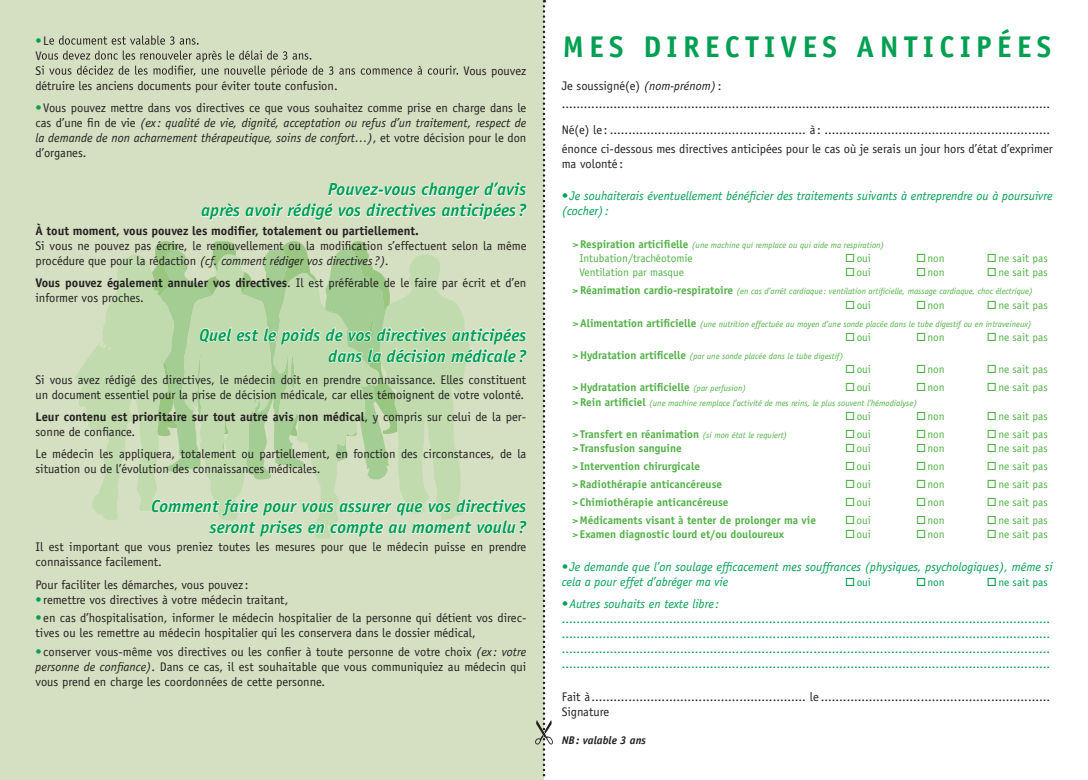
<style>
.page{position:relative;width:1088px;height:780px;background:#fff}
.page>*{position:absolute;margin:0;border:0;box-sizing:border-box;transform-origin:0 0}
.t1{font:700 30px "Officina Sans Std";letter-spacing:.18em;color:#009f52}
.t2{font:italic 700 17.5px/21px "Officina Sans Std";color:#009f52;text-align:right}
.t3{font:12.5px/15px "Officina Sans Std";color:#231f20}
.t4{font:12.5px/15px "Officina Sans Std";color:#009f52;text-align:justify}
.t5{font:italic 12.5px/15px "Officina Sans Std";color:#009f52}
.t6{font:700 12.5px/15px "Officina Sans Std";color:#231f20}
.t7{font:11.25px "Officina Sans Std";color:#52b147}
.t8{font:700 11.25px "Officina Sans Std";color:#52b147}
.t9{font:11.25px "Officina Sans Std";color:#009f52}
.t10{font:italic 700 11.25px "Officina Sans Std";color:#231f20}
.t11{font:italic 8.75px "Officina Sans Std";color:#52b147}
.s1{color:#009f52}
.s2{font-style:italic}
.s3{font-weight:700}
.s4{font-weight:400}
.s5{font-weight:700;font-style:normal;font-size:11.25px}
.s6{font-weight:400;font-style:italic;font-size:8.75px}
</style>
<div class="page">
<div style="left:0;top:0;width:544px;height:780px;background:#d4e0c1"></div>
<svg style="left:42px;top:35px;width:416px;height:42px"></svg>
<svg style="left:201px;top:182px;width:327px;height:39px"></svg>
<svg style="left:75px;top:241px;width:453px;height:298px"></svg>
<svg style="left:535px;top:0;width:18px;height:777px"></svg>
<p class="t3" style="left:35px;top:33px;width:15px"><span class="s1">•</span>L<br>V<br>S</p>
<p class="t3" style="left:463px;top:63px;width:64px">Vous pouvez</p>
<p class="t3" style="left:35px;top:78px;width:304px">détruire les anciens documents pour éviter toute confusion.</p>
<p class="t3" style="left:35px;top:100px;width:492px;text-align:justify"><span class="s1">•</span> Vous pouvez mettre dans vos directives ce que vous souhaitez comme prise en charge dans le cas d’une fin de vie <span class="s2">(ex : qualité de vie, dignité, acceptation ou refus d’un traitement, respect de la demande de non acharnement thérapeutique, soins de confort…)</span>, et votre décision pour le don d’organes.</p>
<h2 class="t2" style="left:201px;top:179px;width:327px">Pouvez-vous changer d’avis<br>après avoir rédigé vos directives anticipées ?</h2>
<p class="t6" style="left:35px;top:223px;width:385px">À tout moment, vous pouvez les modifier, totalement ou partiellement.</p>
<p class="t3" style="left:35px;top:238px;width:492px">Si vous ne pouvez pas écrire, le renouvellement ou la modification s’effectuent selon la même procédure que pour la rédaction <span class="s2">(cf. comment rédiger vos directives ?).</span></p>
<p class="t3" style="left:35px;top:275px;width:492px"><span class="s3">Vous pouvez également annuler vos directives</span>. Il est préférable de le faire par écrit et d’en informer vos proches.</p>
<h2 class="t2" style="left:199px;top:324px;width:329px">Quel est le poids de vos directives anticipées dans la décision médicale ?</h2>
<p class="t3" style="left:35px;top:372px;width:492px">Si vous avez rédigé des directives, le médecin doit en prendre connaissance. Elles constituent un document essentiel pour la prise de décision médicale, car elles témoignent de votre volonté.</p>
<p class="t6" style="left:35px;top:409px;width:492px">Leur contenu est prioritaire sur tout autre avis non médical<span class="s4">, y compris sur celui de la per&shy;sonne de confiance.</span></p>
<p class="t3" style="left:35px;top:446px;width:492px">Le médecin les appliquera, totalement ou partiellement, en fonction des circonstances, de la situation ou de l’évolution des connaissances médicales.</p>
<h2 class="t2" style="left:151px;top:495px;width:377px">Comment faire pour vous assurer que vos directives seront prises en compte au moment voulu?</h2>
<p class="t3" style="left:35px;top:539px;width:492px">Il est important que vous preniez toutes les mesures pour que le médecin puisse en prendre connaissance facilement.</p>
<p class="t3" style="left:35px;top:577px;width:214px">Pour faciliter les démarches, vous pouvez :</p>
<p class="t3" style="left:35px;top:592px;width:254px"><span class="s1">•</span> remettre vos directives à votre médecin traitant,</p>
<p class="t3" style="left:35px;top:610px;width:492px"><span class="s1">•</span> en cas d’hospitalisation, informer le médecin hospitalier de la personne qui détient vos direc&shy;tives ou les remettre au médecin hospitalier qui les conservera dans le dossier médical,</p>
<p class="t3" style="left:35px;top:644px;width:492px;text-align:justify"><span class="s1">•</span> conserver vous-même vos directives ou les confier à toute personne de votre choix <span class="s2">(ex : votre personne de confiance)</span>. Dans ce cas, il est souhaitable que vous communiquiez au médecin qui vous prend en charge les coordonnées de cette personne.</p>
<h1 class="t1" style="left:563px;top:28px;width:490px">MES DIRECTIVES ANTICIPÉES</h1>
<p class="t3" style="left:562px;top:76px;width:490px;line-height:18.5px">Je soussigné(e) <span class="s2">(nom-prénom)</span> : ....................................................................................................................................</p>
<p class="t3" style="left:562px;top:121px;width:493px;line-height:18.5px">Né(e) le : ..................................................... à : ............................................................. énonce ci-dessous mes directives anticipées pour le cas où je serais un jour hors d’état d’exprimer</p>
<p class="t3" style="left:562px;top:156px;width:63px">ma volonté :</p>
<p class="t5" style="left:562px;top:189px;width:492px">• Je souhaiterais éventuellement bénéficier des traitements suivants à entreprendre ou à poursuivre (cocher) :</p>
<p class="t11" style="left:572px;top:239px;width:313px"><span class="s5">&gt;Respiration articifielle</span> (une machine qui remplace ou qui aide ma respiration)</p>
<p class="t7" style="left:579px;top:251px;width:115px">Intubation/trachéotomie</p>
<p class="t7" style="left:845px;top:251px;width:27px">□ oui</p>
<p class="t7" style="left:916px;top:251px;width:30px">□ non</p>
<p class="t7" style="left:987px;top:251px;width:62px">□ ne sait pas</p>
<p class="t7" style="left:579px;top:266px;width:106px">Ventilation par masque</p>
<p class="t7" style="left:845px;top:266px;width:27px">□ oui</p>
<p class="t7" style="left:916px;top:266px;width:30px">□ non</p>
<p class="t7" style="left:987px;top:266px;width:62px">□ ne sait pas</p>
<p class="t11" style="left:572px;top:286px;width:462px"><span class="s5">&gt;Réanimation cardio-respiratoire</span> (en cas d’arrêt cardiaque : ventilation artificielle, massage cardiaque, choc électrique)</p>
<p class="t7" style="left:845px;top:298px;width:27px">□ oui</p>
<p class="t7" style="left:916px;top:298px;width:30px">□ non</p>
<p class="t7" style="left:987px;top:298px;width:62px">□ ne sait pas</p>
<p class="t11" style="left:572px;top:318px;width:461px"><span class="s5">&gt;Alimentation artificielle</span> (une nutrition effectuée au moyen d’une sonde placée dans le tube digestif ou en intraveineux)</p>
<p class="t7" style="left:845px;top:330px;width:27px">□ oui</p>
<p class="t7" style="left:916px;top:330px;width:30px">□ non</p>
<p class="t7" style="left:987px;top:330px;width:62px">□ ne sait pas</p>
<p class="t11" style="left:572px;top:351px;width:273px"><span class="s5">&gt;Hydratation artificelle</span> (par une sonde placée dans le tube digestif)</p>
<p class="t7" style="left:845px;top:363px;width:27px">□ oui</p>
<p class="t7" style="left:916px;top:363px;width:30px">□ non</p>
<p class="t7" style="left:987px;top:363px;width:62px">□ ne sait pas</p>
<p class="t8" style="left:572px;top:380px;width:175px">&gt;Hydratation artificielle <span class="s6">(par perfusion)</span></p>
<p class="t7" style="left:845px;top:381px;width:27px">□ oui</p>
<p class="t7" style="left:916px;top:381px;width:30px">□ non</p>
<p class="t7" style="left:987px;top:381px;width:62px">□ ne sait pas</p>
<p class="t11" style="left:572px;top:397px;width:346px"><span class="s5">&gt;Rein artificiel</span> (une machine remplace l’activité de mes reins, le plus souvent l’hémodialyse)</p>
<p class="t7" style="left:845px;top:409px;width:27px">□ oui</p>
<p class="t7" style="left:916px;top:409px;width:30px">□ non</p>
<p class="t7" style="left:987px;top:409px;width:62px">□ ne sait pas</p>
<p class="t8" style="left:572px;top:427px;width:217px">&gt;Transfert en réanimation <span class="s6">(si mon état le requiert)</span></p>
<p class="t7" style="left:845px;top:427px;width:27px">□ oui</p>
<p class="t7" style="left:916px;top:427px;width:30px">□ non</p>
<p class="t7" style="left:987px;top:427px;width:62px">□ ne sait pas</p>
<p class="t8" style="left:572px;top:441px;width:111px">&gt;Transfusion sanguine</p>
<p class="t7" style="left:845px;top:442px;width:27px">□ oui</p>
<p class="t7" style="left:916px;top:442px;width:30px">□ non</p>
<p class="t7" style="left:987px;top:442px;width:62px">□ ne sait pas</p>
<p class="t8" style="left:572px;top:459px;width:129px">&gt;Intervention chirurgicale</p>
<p class="t7" style="left:845px;top:460px;width:27px">□ oui</p>
<p class="t7" style="left:916px;top:460px;width:30px">□ non</p>
<p class="t7" style="left:987px;top:460px;width:62px">□ ne sait pas</p>
<p class="t8" style="left:572px;top:477px;width:151px">&gt;Radiothérapie anticancéreuse</p>
<p class="t7" style="left:845px;top:477px;width:27px">□ oui</p>
<p class="t7" style="left:916px;top:477px;width:30px">□ non</p>
<p class="t7" style="left:987px;top:477px;width:62px">□ ne sait pas</p>
<p class="t8" style="left:572px;top:495px;width:158px">&gt;Chimiothérapie anticancéreuse</p>
<p class="t7" style="left:845px;top:495px;width:27px">□ oui</p>
<p class="t7" style="left:916px;top:495px;width:30px">□ non</p>
<p class="t7" style="left:987px;top:495px;width:62px">□ ne sait pas</p>
<p class="t8" style="left:572px;top:513px;width:245px">&gt;Médicaments visant à tenter de prolonger ma vie</p>
<p class="t7" style="left:845px;top:513px;width:27px">□ oui</p>
<p class="t7" style="left:916px;top:513px;width:30px">□ non</p>
<p class="t7" style="left:987px;top:513px;width:62px">□ ne sait pas</p>
<p class="t8" style="left:572px;top:527px;width:213px">&gt;Examen diagnostic lourd et/ou douloureux</p>
<p class="t7" style="left:845px;top:528px;width:27px">□ oui</p>
<p class="t7" style="left:916px;top:528px;width:30px">□ non</p>
<p class="t7" style="left:987px;top:528px;width:62px">□ ne sait pas</p>
<p class="t5" style="left:562px;top:559px;width:492px">• Je demande que l’on soulage efficacement mes souffrances (physiques, psychologiques), même si cela a pour effet d’abréger ma vie</p>
<p class="t9" style="left:845px;top:575px;width:27px">□oui</p>
<p class="t9" style="left:916px;top:575px;width:30px">□non</p>
<p class="t9" style="left:987px;top:575px;width:62px">□ne sait pas</p>
<p class="t5" style="left:562px;top:596px;width:159px">• Autres souhaits en texte libre :</p>
<p class="t4" style="left:562px;top:611px;width:490px">.................................................................................................................................... .................................................................................................................................... .................................................................................................................................... ....................................................................................................................................</p>
<p class="t3" style="left:562px;top:689px;width:490px">Fait à.......................................................... le ..............................................................<br>Signature</p>
<p class="t10" style="left:562px;top:733px;width:86px">NB: valable 3 ans</p>
</div>
